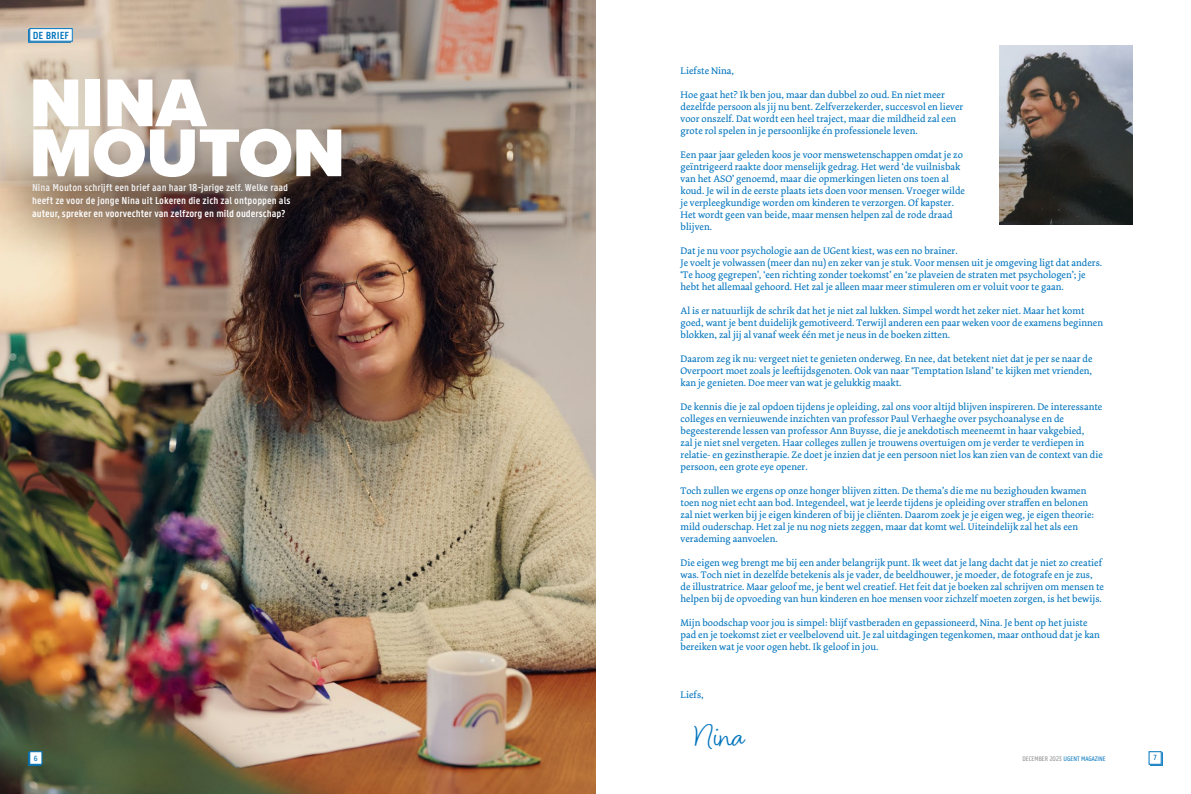
<style>
.page{position:relative;width:1191px;height:794px;background:#fff}
.page>*{position:absolute;margin:0;border:0;box-sizing:border-box;transform-origin:0 0}
.t1{font:900 70px/50px "Proxima Nova";color:#fff}
.t2{font:31px "Blithe";color:#0074bd}
.t3{font:600 11px "U Gent Panno Text";color:#0074bd}
.t4{font:600 10.8px/12.9px "U Gent Panno Text";color:#fff}
.t5{font:10px/12px "Dolly Pro";color:#0074bd}
.t6{font:500 8px "U Gent Panno Text";color:#0074bd}
.t7{font:7px "U Gent Panno Text";color:#0074bd}
.s1{color:#878988}
</style>
<div class="page">
<img style="left:0;top:0;width:595px;height:794px">
<div style="left:0;top:129px;width:343px;height:145px;background:#000;opacity:.46"></div>
<div style="left:30px;top:28px;width:43px;height:13px;border:1px solid #0074bd"></div>
<svg style="left:28px;top:29px;width:44px;height:6px"></svg>
<img style="left:999px;top:45px;width:133px;height:179px">
<div style="left:0;top:35px;width:386px;height:186px;background:#000;opacity:.09"></div>
<svg style="left:1148px;top:751px;width:1px;height:13px"></svg>
<svg style="left:1149px;top:751px;width:13px;height:15px"></svg>
<svg style="left:41px;top:751px;width:1px;height:13px"></svg>
<svg style="left:28px;top:751px;width:13px;height:15px"></svg>
<p class="t3" style="left:33px;top:28px;width:38px">DE BRIEF</p>
<h1 class="t1" style="left:30px;top:77px;width:317px">NINA<br>MOUTON</h1>
<p class="t4" style="left:32px;top:181px;width:260px">Nina Mouton schrijft een brief aan haar 18-jarige zelf. Welke raad heeft ze voor de jonge Nina uit Lokeren die zich zal ontpoppen als auteur, spreker en voorvechter van zelfzorg en mild ouderschap?</p>
<p class="t5" style="left:680px;top:65px;width:55px">Liefste Nina,</p>
<p class="t5" style="left:680px;top:89px;width:284px">Hoe gaat het? Ik ben jou, maar dan dubbel zo oud. En niet meer dezelfde persoon als jij nu bent. Zelfverzekerder, succesvol en liever voor onszelf. Dat wordt een heel traject, maar die mildheid zal een grote rol spelen in je persoonlijke én professionele leven.</p>
<p class="t5" style="left:680px;top:149px;width:286px">Een paar jaar geleden koos je voor menswetenschappen omdat je zo geïntrigeerd raakte door menselijk gedrag. Het werd ‘de vuilnisbak van het ASO’ genoemd, maar die opmerkingen lieten ons toen al koud. Je wil in de eerste plaats iets doen voor mensen. Vroeger wilde je verpleegkundige worden om kinderen te verzorgen. Of kapster.<br>Het wordt geen van beide, maar mensen helpen zal de rode draad blijven.</p>
<p class="t5" style="left:680px;top:245px;width:423px">Dat je nu voor psychologie aan de UGent kiest, was een no brainer.<br>Je voelt je volwassen (meer dan nu) en zeker van je stuk. Voor mensen uit je omgeving ligt dat anders. ‘Te hoog gegrepen’, ‘een richting zonder toekomst’ en ‘ze plaveien de straten met psychologen’; je hebt het allemaal gehoord. Het zal je alleen maar meer stimuleren om er voluit voor te gaan.</p>
<p class="t5" style="left:680px;top:305px;width:424px">Al is er natuurlijk de schrik dat het je niet zal lukken. Simpel wordt het zeker niet. Maar het komt goed, want je bent duidelijk gemotiveerd. Terwijl anderen een paar weken voor de examens beginnen blokken, zal jij al vanaf week één met je neus in de boeken zitten.</p>
<p class="t5" style="left:680px;top:353px;width:413px;text-align:justify">Daarom zeg ik nu: vergeet niet te genieten onderweg. En nee, dat betekent niet dat je per se naar de Overpoort moet zoals je leeftijdsgenoten. Ook van naar ‘Temptation Island’ te kijken met vrienden, kan je genieten. Doe meer van wat je gelukkig maakt.</p>
<p class="t5" style="left:680px;top:401px;width:424px">De kennis die je zal opdoen tijdens je opleiding, zal ons voor altijd blijven inspireren. De interessante colleges en vernieuwende inzichten van professor Paul Verhaeghe over psychoanalyse en de begeesterende lessen van professor Ann Buysse, die je anekdotisch meeneemt in haar vakgebied,<br>zal je niet snel vergeten. Haar colleges zullen je trouwens overtuigen om je verder te verdiepen in relatie- en gezinstherapie. Ze doet je inzien dat je een persoon niet los kan zien van de context van die persoon, een grote eye opener.</p>
<p class="t5" style="left:680px;top:485px;width:415px">Toch zullen we ergens op onze honger blijven zitten. De thema’s die me nu bezighouden kwamen toen nog niet echt aan bod. Integendeel, wat je leerde tijdens je opleiding over straffen en belonen zal niet werken bij je eigen kinderen of bij je cliënten. Daarom zoek je je eigen weg, je eigen theorie: mild ouderschap. Het zal je nu nog niets zeggen, maar dat komt wel. Uiteindelijk zal het als een verademing aanvoelen.</p>
<p class="t5" style="left:680px;top:557px;width:425px">Die eigen weg brengt me bij een ander belangrijk punt. Ik weet dat je lang dacht dat je niet zo creatief was. Toch niet in dezelfde betekenis als je vader, de beeldhouwer, je moeder, de fotografe en je zus, de illustratrice. Maar geloof me, je bent wel creatief. Het feit dat je boeken zal schrijven om mensen te helpen bij de opvoeding van hun kinderen en hoe mensen voor zichzelf moeten zorgen, is het bewijs.</p>
<p class="t5" style="left:680px;top:617px;width:421px">Mijn boodschap voor jou is simpel: blijf vastberaden en gepassioneerd, Nina. Je bent op het juiste pad en je toekomst ziet er veelbelovend uit. Je zal uitdagingen tegenkomen, maar onthoud dat je kan bereiken wat je voor ogen hebt. Ik geloof in jou.</p>
<p class="t5" style="left:680px;top:689px;width:25px">Liefs,</p>
<h2 class="t2" style="left:694px;top:717px;width:51px">Nina</h2>
<p class="t6" style="left:34px;top:753px;width:5px">6</p>
<p class="t7" style="left:1022px;top:754px;width:85px"><span class="s1">DECEMBER 2023</span> UGENT MAGAZINE</p>
<p class="t6" style="left:1153px;top:753px;width:5px">7</p>
</div>
